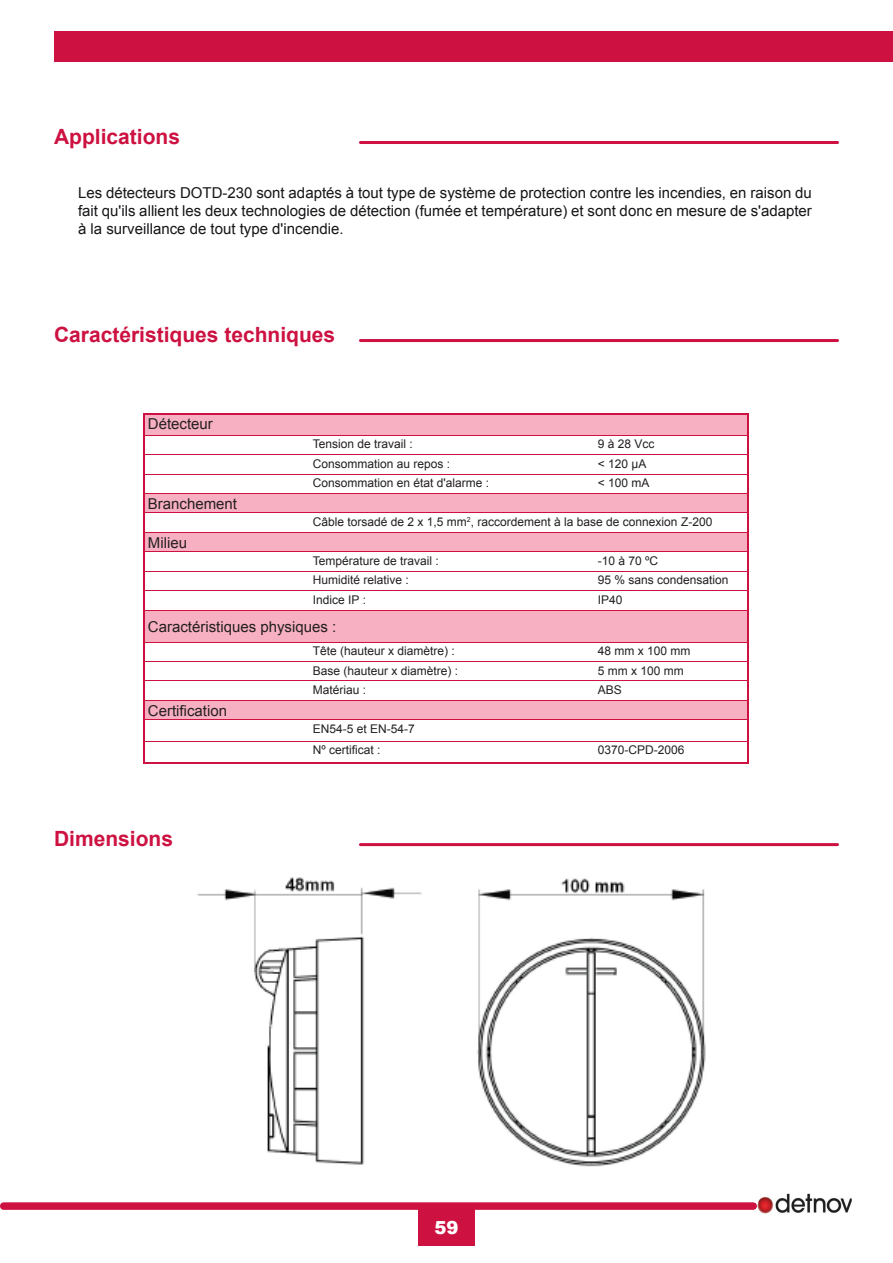
<style>
.page{position:relative;width:893px;height:1263px;background:#fff}
.page>*{position:absolute;margin:0;border:0;box-sizing:border-box;transform-origin:0 0}
.t1{font:700 21px "Arial";color:#cd1141}
.t2{font:900 18px "Arial";color:#fff}
.t3{font:15px/18px "Arial";color:#171518;text-align:justify}
.t4{font:15px "Arial";color:#231f20}
.t5{font:12px/21.6px "Arial";color:#231f20}
</style>
<div class="page">
<img style="left:197px;top:877px;width:509px;height:290px">
<div style="left:54px;top:32px;width:839px;height:30px;background:#cd1141"></div>
<div style="left:0;top:1202px;width:757px;height:8px;background:#cd1141;border-radius:4px"></div>
<div style="left:418px;top:1209px;width:56px;height:37px;background:#cd1141"></div>
<img style="left:755px;top:1193px;width:97px;height:21px">
<svg style="left:755px;top:1203px;width:2px;height:6px"></svg>
<hr style="left:359px;top:339px;width:480px;height:3px;background:#cd1141;border-radius:2px">
<div style="left:144px;top:610px;width:604px;height:32px;background:#f7b0c2"></div>
<svg style="left:143px;top:413px;width:605px;height:197px"></svg>
<hr style="left:143px;top:610px;width:1px;height:32px;background:#cd1141">
<hr style="left:747px;top:610px;width:1px;height:32px;background:#cd1141">
<svg style="left:143px;top:642px;width:605px;height:120px"></svg>
<hr style="left:143px;top:762px;width:166px;height:2px;background:#cd1141">
<hr style="left:309px;top:762px;width:439px;height:2px;background:#cd1141">
<hr style="left:144px;top:435px;width:165px;height:1px;background:#cd1141">
<hr style="left:309px;top:435px;width:438px;height:1px;background:#cd1141">
<hr style="left:144px;top:454px;width:165px;height:1px;background:#cd1141">
<hr style="left:309px;top:454px;width:438px;height:1px;background:#cd1141">
<hr style="left:144px;top:474px;width:165px;height:1px;background:#cd1141">
<hr style="left:309px;top:474px;width:438px;height:1px;background:#cd1141">
<hr style="left:144px;top:493px;width:165px;height:1px;background:#cd1141">
<hr style="left:309px;top:493px;width:438px;height:1px;background:#cd1141">
<hr style="left:144px;top:513px;width:165px;height:1px;background:#cd1141">
<hr style="left:309px;top:513px;width:438px;height:1px;background:#cd1141">
<hr style="left:144px;top:532px;width:165px;height:1px;background:#cd1141">
<hr style="left:309px;top:532px;width:438px;height:1px;background:#cd1141">
<hr style="left:144px;top:552px;width:165px;height:1px;background:#cd1141">
<hr style="left:309px;top:552px;width:438px;height:1px;background:#cd1141">
<hr style="left:144px;top:571px;width:165px;height:1px;background:#cd1141">
<hr style="left:309px;top:571px;width:438px;height:1px;background:#cd1141">
<hr style="left:144px;top:590px;width:165px;height:1px;background:#cd1141">
<hr style="left:309px;top:590px;width:438px;height:1px;background:#cd1141">
<hr style="left:144px;top:610px;width:165px;height:1px;background:#cd1141">
<hr style="left:309px;top:610px;width:438px;height:1px;background:#cd1141">
<hr style="left:144px;top:642px;width:165px;height:1px;background:#cd1141">
<hr style="left:309px;top:642px;width:438px;height:1px;background:#cd1141">
<hr style="left:144px;top:661px;width:165px;height:1px;background:#cd1141">
<hr style="left:309px;top:661px;width:438px;height:1px;background:#cd1141">
<hr style="left:144px;top:681px;width:165px;height:1px;background:#cd1141">
<hr style="left:309px;top:681px;width:438px;height:1px;background:#cd1141">
<hr style="left:144px;top:700px;width:165px;height:1px;background:#cd1141">
<hr style="left:309px;top:700px;width:438px;height:1px;background:#cd1141">
<hr style="left:144px;top:720px;width:165px;height:1px;background:#cd1141">
<hr style="left:309px;top:720px;width:438px;height:1px;background:#cd1141">
<hr style="left:144px;top:741px;width:165px;height:1px;background:#cd1141">
<hr style="left:309px;top:741px;width:438px;height:1px;background:#cd1141">
<hr style="left:359px;top:843px;width:480px;height:3px;background:#cd1141;border-radius:2px">
<hr style="left:359px;top:141px;width:480px;height:3px;background:#cd1141;border-radius:2px">
<h1 class="t1" style="left:54px;top:123px;width:128px">Applications</h1>
<p class="t3" style="left:78px;top:184px;width:735px">Les détecteurs DOTD-230 sont adaptés à tout type de système de protection contre les incendies, en raison du fait qu'ils allient les deux technologies de détection (fumée et température) et sont donc en mesure de s'adapter à la surveillance de tout type d'incendie.</p>
<h1 class="t1" style="left:54px;top:321px;width:283px">Caractéristiques techniques</h1>
<p class="t4" style="left:148px;top:414px;width:67px">Détecteur</p>
<p class="t4" style="left:148px;top:493px;width:91px">Branchement</p>
<p class="t4" style="left:148px;top:532px;width:41px">Milieu</p>
<p class="t5" style="left:313px;top:433px;width:102px">Tension de travail :</p>
<p class="t5" style="left:598px;top:433px;width:58px">9 à 28 Vcc</p>
<p class="t5" style="left:313px;top:453px;width:139px">Consommation au repos :</p>
<p class="t5" style="left:598px;top:453px;width:50px">&lt; 120 μA</p>
<p class="t5" style="left:313px;top:472px;width:178px">Consommation en état d'alarme :</p>
<p class="t5" style="left:598px;top:472px;width:53px">&lt; 100 mA</p>
<p class="t5" style="left:313px;top:511px;width:401px">Câble torsadé de 2 x 1,5 mm<sup>2</sup>, raccordement à la base de connexion Z-200</p>
<p class="t5" style="left:313px;top:550px;width:128px">Température de travail :</p>
<p class="t5" style="left:598px;top:550px;width:62px">-10 à 70 ºC</p>
<p class="t5" style="left:313px;top:569px;width:98px">Humidité relative :</p>
<p class="t5" style="left:598px;top:569px;width:132px">95 % sans condensation</p>
<p class="t5" style="left:313px;top:589px;width:55px">Indice IP :</p>
<p class="t5" style="left:598px;top:589px;width:26px">IP40</p>
<p class="t4" style="left:148px;top:616px;width:190px">Caractéristiques physiques :</p>
<p class="t5" style="left:313px;top:640px;width:144px">Tête (hauteur x diamètre) :</p>
<p class="t5" style="left:598px;top:640px;width:94px">48 mm x 100 mm</p>
<p class="t5" style="left:313px;top:660px;width:147px">Base (hauteur x diamètre) :</p>
<p class="t5" style="left:598px;top:660px;width:88px">5 mm x 100 mm</p>
<p class="t5" style="left:313px;top:679px;width:55px">Matériau :</p>
<p class="t5" style="left:598px;top:679px;width:26px">ABS</p>
<p class="t4" style="left:148px;top:700px;width:81px">Certification</p>
<p class="t5" style="left:313px;top:718px;width:104px">EN54-5 et EN-54-7<br>Nº certificat :</p>
<p class="t5" style="left:598px;top:739px;width:88px">0370-CPD-2006</p>
<h1 class="t1" style="left:54px;top:825px;width:121px">Dimensions</h1>
<h2 class="t2" style="left:434px;top:1214px;width:26px">59</h2>
</div>
